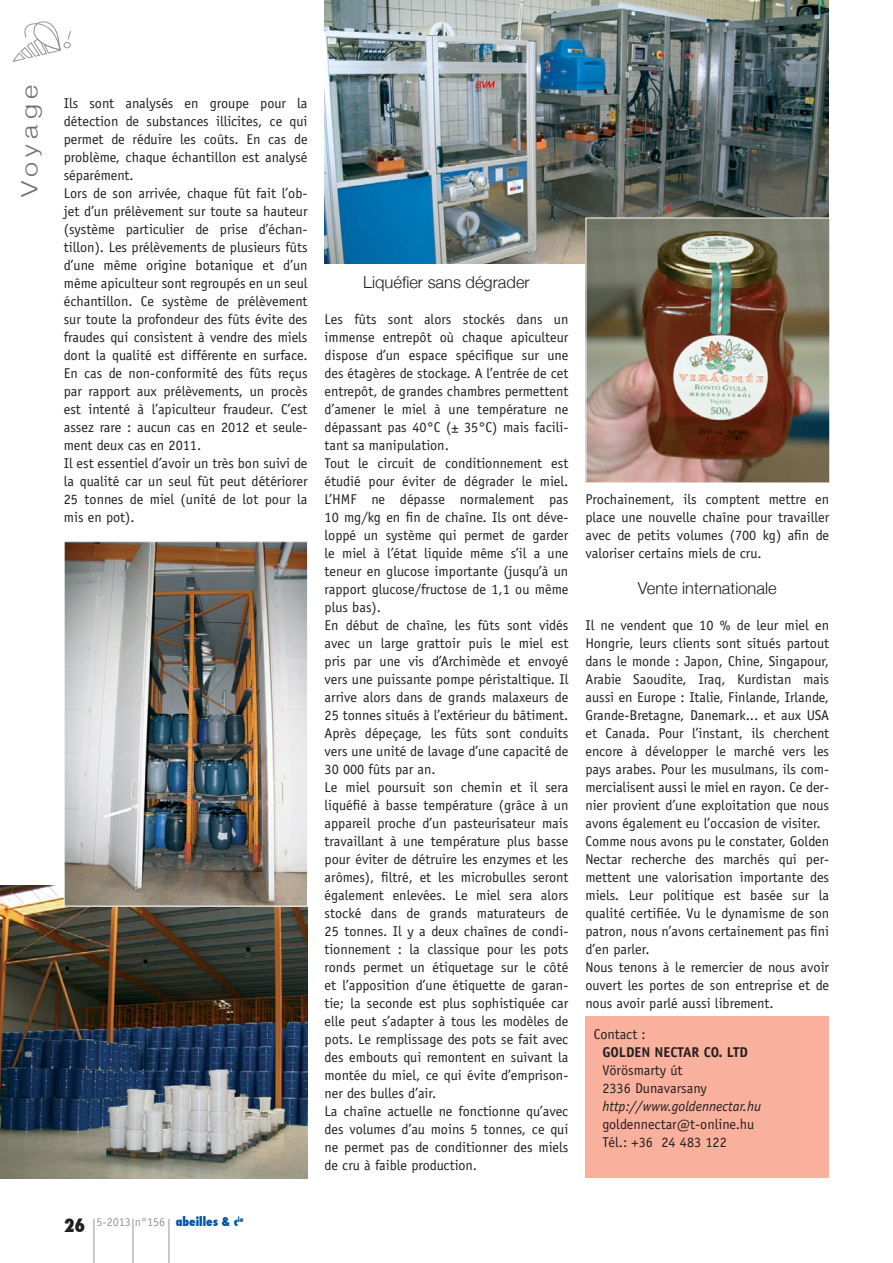
<style>
.page{position:relative;width:893px;height:1263px;background:#fff}
.page>*{position:absolute;margin:0;border:0;box-sizing:border-box;transform-origin:0 0}
.t1{font:300 22.5px "Helvetica Neue";letter-spacing:.2em;color:#6d6f71;scale:1.2 1}
.t2{font:800 condensed 18px "Futura";color:#231f20}
.t3{font:300 16.5px "Helvetica Neue";color:#231f20}
.t4{font:14.25px/18px "Officina Sans";color:#231f20;text-align:justify}
.t5{font:700 14.25px "Officina Sans";color:#231f20}
.t6{font:12px "Officina Sans";color:#939598}
.s1{font-style:italic}
.s2{font-family:"Futura";font-weight:800;font-stretch:condensed;color:#0054a6}
</style>
<div class="page">
<div style="left:63px;top:42px;width:8px;height:7px;border:1px solid #939598;border-radius:2px"></div>
<svg style="left:13px;top:21px;width:48px;height:41px"></svg>
<svg style="left:67px;top:31px;width:4px;height:9px"></svg>
<hr style="left:133px;top:1219px;width:1px;height:44px;background:#939598">
<hr style="left:169px;top:1219px;width:1px;height:44px;background:#939598">
<hr style="left:94px;top:1219px;width:1px;height:44px;background:#939598">
<img style="left:0;top:885px;width:308px;height:293px">
<div style="left:585px;top:1017px;width:244px;height:161px;background:#f9b19e"></div>
<img style="left:66px;top:543px;width:240px;height:361px">
<div style="left:64px;top:541px;width:244px;height:365px;border:1px solid #fff"></div>
<img style="left:324px;top:0;width:505px;height:264px">
<img style="left:588px;top:220px;width:240px;height:261px">
<div style="left:586px;top:218px;width:244px;height:265px;border:1px solid #fff"></div>
<p class="t1" style="left:16px;top:197px;width:95px;rotate:-90deg">Voyage</p>
<p class="t4" style="left:64px;top:94px;width:245px">Ils sont analysés en groupe pour la détection de substances illicites, ce qui permet de réduire les coûts. En cas de problème, chaque échantillon est analysé séparément.</p>
<p class="t4" style="left:64px;top:184px;width:245px">Lors de son arrivée, chaque fût fait l’ob&shy;jet d’un prélèvement sur toute sa hauteur (système particulier de prise d’échan&shy;tillon). Les prélèvements de plusieurs fûts d’une même origine botanique et d’un même apiculteur sont regroupés en un seul échantillon. Ce système de prélèvement sur toute la profondeur des fûts évite des fraudes qui consistent à vendre des miels dont la qualité est différente en surface.<br>En cas de non-conformité des fûts reçus par rapport aux prélèvements, un procès est intenté à l’apiculteur fraudeur. C’est assez rare : aucun cas en 2012 et seule&shy;ment deux cas en 2011.</p>
<p class="t4" style="left:64px;top:454px;width:245px">Il est essentiel d’avoir un très bon suivi de la qualité car un seul fût peut détériorer 25 tonnes de miel (unité de lot pour la mis en pot).</p>
<p class="t3" style="left:363px;top:272px;width:168px">Liquéfier sans dégrader</p>
<p class="t4" style="left:325px;top:310px;width:245px">Les fûts sont alors stockés dans un immense entrepôt où chaque apiculteur dispose d’un espace spécifique sur une des étagères de stockage. A l’entrée de cet entrepôt, de grandes chambres permettent d’amener le miel à une température ne dépassant pas 40°C (± 35°C) mais facili&shy;tant sa manipulation.</p>
<p class="t4" style="left:325px;top:454px;width:245px">Tout le circuit de conditionnement est étudié pour éviter de dégrader le miel.<br>L’HMF ne dépasse normalement pas 10 mg/kg en fin de chaîne. Ils ont déve&shy;loppé un système qui permet de garder le miel à l’état liquide même s’il a une teneur en glucose importante (jusqu’à un rapport glucose/fructose de 1,1 ou même plus bas).</p>
<p class="t4" style="left:325px;top:616px;width:245px">En début de chaîne, les fûts sont vidés avec un large grattoir puis le miel est pris par une vis d’Archimède et envoyé vers une puissante pompe péristaltique. Il arrive alors dans de grands malaxeurs de 25 tonnes situés à l’extérieur du bâtiment.<br>Après dépeçage, les fûts sont conduits vers une unité de lavage d’une capacité de 30 000 fûts par an.</p>
<p class="t4" style="left:325px;top:778px;width:245px">Le miel poursuit son chemin et il sera liquéfié à basse température (grâce à un appareil proche d’un pasteurisateur mais travaillant à une température plus basse pour éviter de détruire les enzymes et les arômes), filtré, et les microbulles seront également enlevées. Le miel sera alors stocké dans de grands maturateurs de 25 tonnes. Il y a deux chaînes de condi&shy;tionnement : la classique pour les pots ronds permet un étiquetage sur le côté et l’apposition d’une étiquette de garan&shy;tie; la seconde est plus sophistiquée car elle peut s’adapter à tous les modèles de pots. Le remplissage des pots se fait avec des embouts qui remontent en suivant la montée du miel, ce qui évite d’emprison&shy;ner des bulles d’air.</p>
<p class="t4" style="left:325px;top:1102px;width:245px">La chaîne actuelle ne fonctionne qu’avec des volumes d’au moins 5 tonnes, ce qui ne permet pas de conditionner des miels de cru à faible production.</p>
<p class="t4" style="left:585px;top:490px;width:245px">Prochainement, ils comptent mettre en place une nouvelle chaîne pour travailler avec de petits volumes (700 kg) afin de valoriser certains miels de cru.</p>
<p class="t3" style="left:638px;top:578px;width:140px">Vente internationale</p>
<p class="t4" style="left:585px;top:616px;width:245px">Il ne vendent que 10 % de leur miel en Hongrie, leurs clients sont situés partout dans le monde : Japon, Chine, Singapour, Arabie Saoudite, Iraq, Kurdistan mais aussi en Europe : Italie, Finlande, Irlande, Grande-Bretagne, Danemark... et aux USA et Canada. Pour l’instant, ils cherchent encore à développer le marché vers les pays arabes. Pour les musulmans, ils com&shy;mercialisent aussi le miel en rayon. Ce der&shy;nier provient d’une exploitation que nous avons également eu l’occasion de visiter.</p>
<p class="t4" style="left:585px;top:832px;width:245px">Comme nous avons pu le constater, Golden Nectar recherche des marchés qui per&shy;mettent une valorisation importante des miels. Leur politique est basée sur la qualité certifiée. Vu le dynamisme de son patron, nous n’avons certainement pas fini d’en parler.</p>
<p class="t4" style="left:585px;top:958px;width:245px">Nous tenons à le remercier de nous avoir ouvert les portes de son entreprise et de nous avoir parlé aussi librement.</p>
<p class="t4" style="left:594px;top:1025px;width:53px">Contact :</p>
<p class="t5" style="left:602px;top:1044px;width:147px">GOLDEN NECTAR CO. LTD</p>
<p class="t4" style="left:602px;top:1061px;width:82px">Vörösmarty út</p>
<p class="t4" style="left:602px;top:1079px;width:161px;text-align:left">2336 Dunavarsany <span class="s1">http://www.goldennectar.hu </span>goldennectar@t-online.hu</p>
<p class="t4" style="left:602px;top:1133px;width:126px">Tél.: +36 24 483 122</p>
<p class="t2" style="left:64px;top:1213px;width:23px">26</p>
<p class="t6" style="left:97px;top:1215px;width:149px">5-2013 n°156 <span class="s2">abeilles &amp; c</span><sup>ie</sup></p>
</div>
